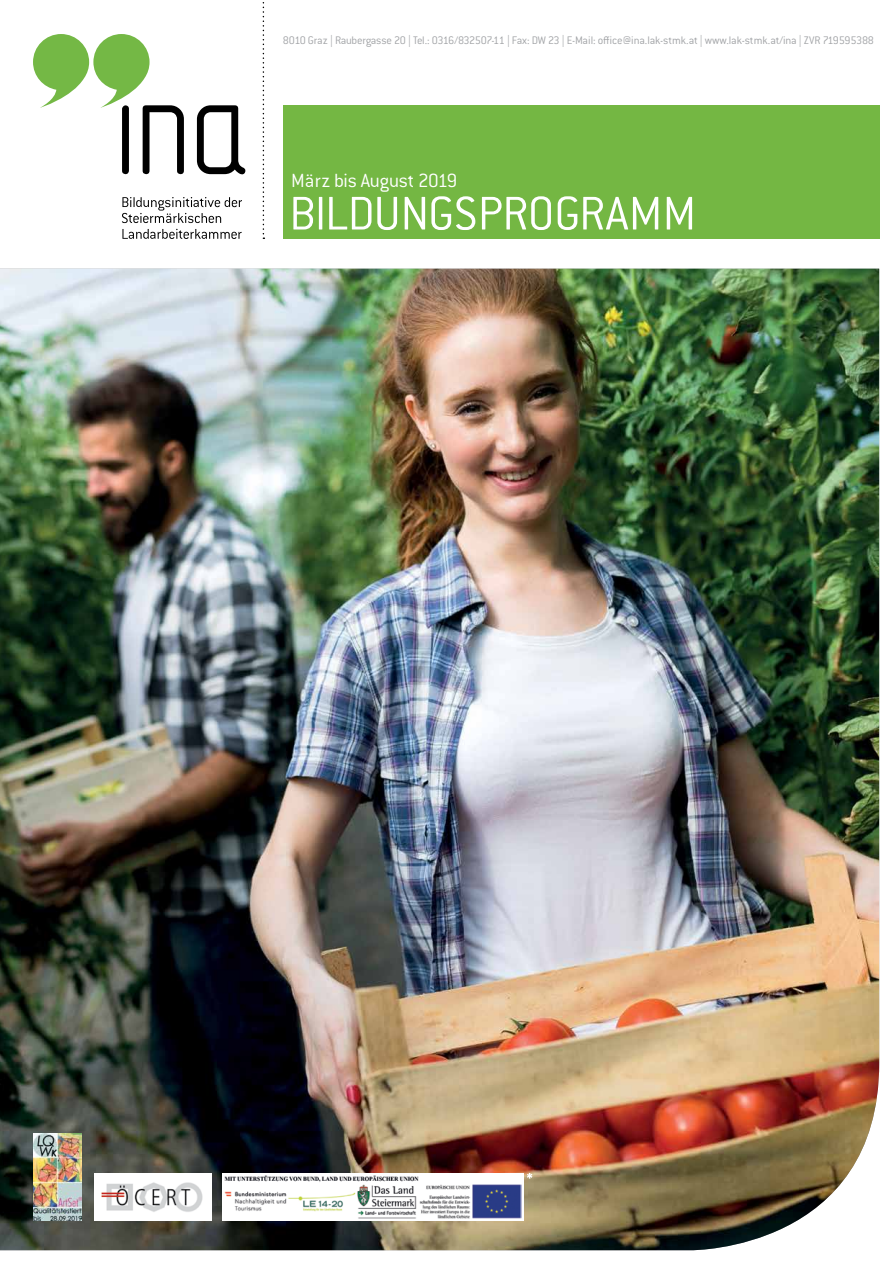
<style>
.page{position:relative;width:893px;height:1263px;background:#fff}
.page>*{position:absolute;margin:0;border:0;box-sizing:border-box;transform-origin:0 0}
.t1{font:300 51.9px "Conduit ITC Std";letter-spacing:-.015em;color:#fff}
.t2{font:300 21px "Conduit ITC Std";letter-spacing:-.01em;color:#fff}
.t3{font:300 12px "Conduit ITC Std";letter-spacing:-.02em;color:#a2a4a7}
</style>
<div class="page">
<img style="left:0;top:269px;width:879px;height:981px">
<div style="left:283px;top:105px;width:596px;height:134px;background:#74b743"></div>
<svg style="left:197px;top:105px;width:48px;height:69px"></svg>
<svg style="left:33px;top:34px;width:151px;height:140px"></svg>
<svg style="left:122px;top:197px;width:120px;height:26px"></svg>
<svg style="left:122px;top:229px;width:120px;height:10px"></svg>
<svg style="left:263px;top:2px;width:1px;height:237px"></svg>
<img style="left:33px;top:1133px;width:49px;height:87px">
<img style="left:94px;top:1173px;width:117px;height:47px">
<img style="left:224px;top:1173px;width:298px;height:47px">
<svg style="left:527px;top:1173px;width:5px;height:5px"></svg>
<p class="t3" style="left:283px;top:33px;width:593px">8010 Graz | Raubergasse 20 | Tel.: 0316/832507-11 | Fax: DW 23 | E-Mail: office@ina.lak-stmk.at | www.lak-stmk.at/ina | ZVR 719595388</p>
<h2 class="t2" style="left:291px;top:168px;width:168px">März bis August 2019</h2>
<h1 class="t1" style="left:289px;top:182px;width:409px">BILDUNGSPROGRAMM</h1>
</div>
